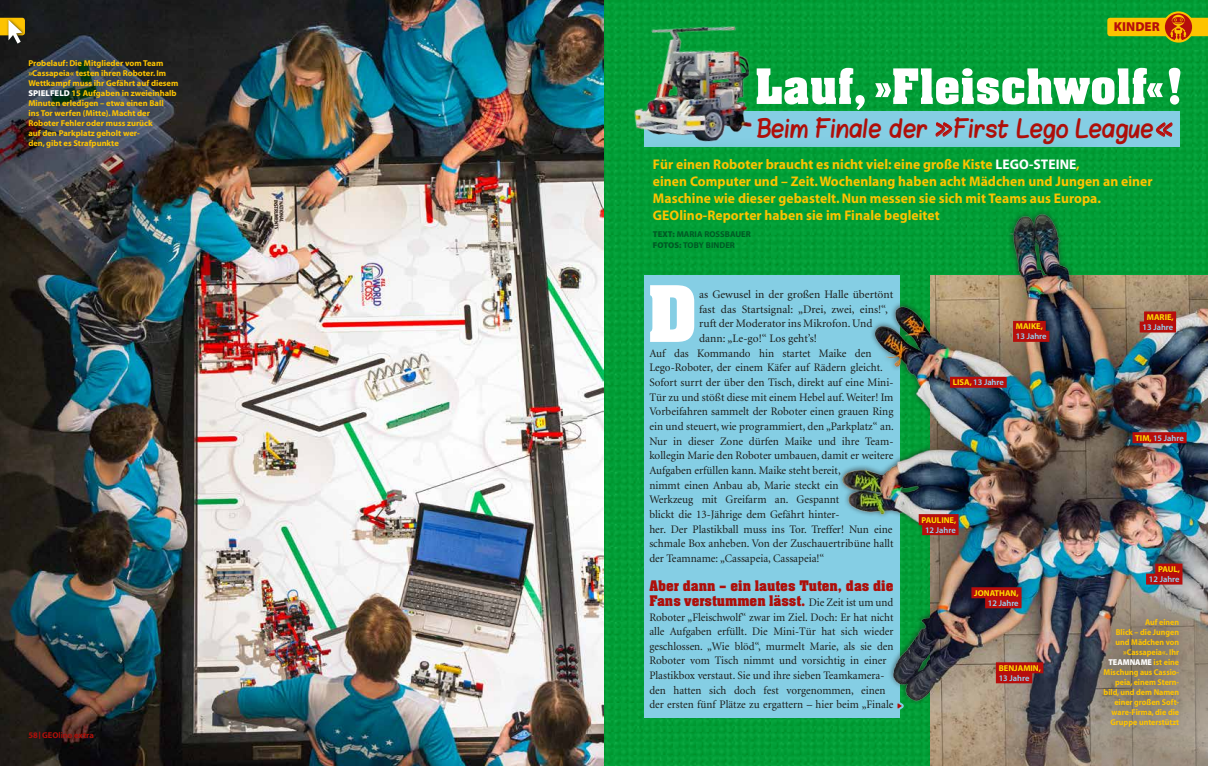
<style>
.page{position:relative;width:1208px;height:766px;background:#fff}
.page>*{position:absolute;margin:0;border:0;box-sizing:border-box;transform-origin:0 0}
.t1{font:85px "Aachen Bold Plain";color:#fff}
.t2{font:53.3px "Aachen Bold Plain";color:#fff}
.t3{font:20px "Blokletters Viltstift";color:#ae0f0a}
.t4{font:16px/14.7px "Aachen Bold Plain";color:#ae0f0a;scale:.96 1}
.t5{font:700 14px/17px "Myriad";letter-spacing:.005em;color:#fdc300}
.t6{font:900 13px "Myriad";color:#b70e0c}
.t7{font:11.5px "Minion LT";color:#1d1d1b}
.t8{font:11.5px/14.6px "Minion LT";color:#1d1d1b;scale:.96 1}
.t9{font:700 8.5px/10px "Myriad";color:#fdc300}
.t10{font:700 8.5px/10px "Myriad";color:#fdc300;text-align:right;scale:.94 1}
.t11{font:600 8.5px "Myriad";color:#93d5f6}
.t12{font:700 8.5px "Myriad";color:#fd0}
.t13{font:700 8.5px/11px "Myriad";letter-spacing:.005em;color:#005924}
.t14{font:700 8.5px "Myriad";color:#ae0f0a}
.s1{font-weight:900;color:#fff}
.s2{font-weight:900;font-size:7.1px}
.s3{font-weight:600}
.s4{color:#b70e0c}
.s5{color:#fff}
.s6{font-weight:900}
.s7{font-family:"Minion LT";font-size:11.5px;color:#1d1d1b}
.s8{font-weight:700;color:#fd0}
</style>
<div class="page">
<img style="left:604px;top:0;width:604px;height:765px">
<div style="left:644px;top:275px;width:255px;height:442px;background:#85cee4"></div>
<div style="left:644px;top:111px;width:535px;height:36px;background:#85cee4"></div>
<img style="left:608px;top:0;width:166px;height:171px">
<img style="left:989px;top:273px;width:103px;height:2px">
<img style="left:840px;top:299px;width:90px;height:417px">
<img style="left:930px;top:275px;width:278px;height:490px">
<img style="left:0;top:0;width:604px;height:765px">
<svg style="left:1061px;top:583px;width:147px;height:182px;background:#746f6d"></svg>
<svg style="left:894px;top:699px;width:11px;height:13px"></svg>
<svg style="left:1163px;top:12px;width:30px;height:30px"></svg>
<div style="left:1162px;top:11px;width:32px;height:32px;border:2px solid #fdc300;border-radius:50%"></div>
<svg style="left:1107px;top:15px;width:101px;height:26px;background:#b79d0d"></svg>
<div style="left:6px;top:18px;width:20px;height:29px;background:#1d1d1b"></div>
<svg style="left:0;top:18px;width:25px;height:26px"></svg>
<svg style="left:936px;top:122px;width:16px;height:13px"></svg>
<svg style="left:1156px;top:123px;width:16px;height:12px"></svg>
<div style="left:629px;top:135px;width:546px;height:138px;background:#00a439"></div>
<div style="left:1083px;top:598px;width:117px;height:149px;background:#1d1d1b;opacity:.75"></div>
<div style="left:1013px;top:321px;width:32px;height:11px;background:#b70e0c"></div>
<div style="left:1013px;top:331px;width:36px;height:11px;background:#b70e0c"></div>
<div style="left:1144px;top:311px;width:32px;height:11px;background:#b70e0c"></div>
<div style="left:1139px;top:321px;width:37px;height:11px;background:#b70e0c"></div>
<div style="left:1155px;top:563px;width:27px;height:11px;background:#b70e0c"></div>
<div style="left:1146px;top:573px;width:36px;height:11px;background:#b70e0c"></div>
<div style="left:918px;top:514px;width:40px;height:11px;background:#b70e0c"></div>
<div style="left:922px;top:524px;width:36px;height:11px;background:#b70e0c"></div>
<div style="left:971px;top:587px;width:50px;height:11px;background:#b70e0c"></div>
<div style="left:985px;top:597px;width:36px;height:11px;background:#b70e0c"></div>
<div style="left:950px;top:376px;width:56px;height:11px;background:#b70e0c"></div>
<div style="left:996px;top:662px;width:47px;height:11px;background:#b70e0c"></div>
<div style="left:996px;top:672px;width:36px;height:11px;background:#b70e0c"></div>
<div style="left:1132px;top:432px;width:54px;height:11px;background:#b70e0c"></div>
<p class="t9" style="left:28px;top:58px;width:152px">Probelauf: Die Mitglieder vom Team »Cassapeia« testen ihren Roboter. Im Wettkampf muss ihr Gefährt auf diesem <span class="s1">SPIELFELD</span> 15 Aufgaben in zweieinhalb Minuten erledigen – etwa einen Ball<br>ins Tor werfen (Mitte). Macht der Roboter Fehler oder muss zurück<br>auf den Parkplatz geholt wer-<br>den, gibt es Strafpunkte</p>
<p class="t14" style="left:28px;top:730px;width:67px">58 <span class="s2">|</span> GEO<span class="s3">lino</span> extra</p>
<p class="t6" style="left:1113px;top:20px;width:47px">KINDER</p>
<h2 class="t2" style="left:755px;top:57px;width:430px">Lauf, »Fleischwolf«!</h2>
<h3 class="t3" style="left:756px;top:112px;width:417px">Beim Finale der <span class="s4">&gt;&gt;</span> First Lego League <span class="s4">&lt;&lt;</span></h3>
<p class="t5" style="left:653px;top:157px;width:501px">Für einen Roboter braucht es nicht viel: eine große Kiste <span class="s5">LEGO-STEINE</span>,<br>einen Computer und – Zeit. Wochenlang haben acht Mädchen und Jungen an einer Maschine wie dieser gebastelt. Nun messen sie sich mit Teams aus Europa.<br>GEOlino-Reporter haben sie im Finale begleitet</p>
<p class="t13" style="left:653px;top:229px;width:99px"><span class="s6">TEXT:</span> MARIA ROSSBAUER<br><span class="s6">FOTOS:</span> TOBY BINDER</p>
<h1 class="t1" style="left:647px;top:267px;width:52px">D</h1>
<p class="t7" style="left:699px;top:288px;width:196px">as Gewusel in der großen Halle übertönt</p>
<p class="t7" style="left:699px;top:303px;width:190px">fast das Startsignal: „Drei, zwei, eins!“,</p>
<p class="t7" style="left:699px;top:318px;width:175px">ruft der Moderator ins Mikrofon. Und</p>
<p class="t7" style="left:699px;top:332px;width:119px">dann: „Le-go!“ Los geht’s!</p>
<p class="t7" style="left:649px;top:347px;width:224px">Auf das Kommando hin startet Maike den</p>
<p class="t7" style="left:649px;top:362px;width:235px">Lego-Roboter, der einem Käfer auf Rädern gleicht.</p>
<p class="t7" style="left:649px;top:376px;width:246px">Sofort surrt der über den Tisch, direkt auf eine Mini-</p>
<p class="t7" style="left:649px;top:391px;width:246px">Tür zu und stößt diese mit einem Hebel auf. Weiter! Im</p>
<p class="t7" style="left:649px;top:405px;width:246px">Vorbeifahren sammelt der Roboter einen grauen Ring</p>
<p class="t7" style="left:649px;top:420px;width:246px">ein und steuert, wie programmiert, den „Parkplatz“ an.</p>
<p class="t7" style="left:649px;top:435px;width:246px">Nur in dieser Zone dürfen Maike und ihre Team-</p>
<p class="t7" style="left:649px;top:449px;width:246px">kollegin Marie den Roboter umbauen, damit er weitere</p>
<p class="t7" style="left:649px;top:464px;width:193px">Aufgaben erfüllen kann. Maike steht bereit,</p>
<p class="t7" style="left:649px;top:479px;width:190px">nimmt einen Anbau ab, Marie steckt ein</p>
<p class="t7" style="left:649px;top:493px;width:192px">Werkzeug mit Greifarm an. Gespannt</p>
<p class="t7" style="left:649px;top:508px;width:192px">blickt die 13-Jährige dem Gefährt hinter-</p>
<p class="t7" style="left:649px;top:523px;width:245px">her. Der Plastikball muss ins Tor. Treffer! Nun eine</p>
<p class="t7" style="left:649px;top:537px;width:246px">schmale Box anheben. Von der Zuschauertribüne hallt</p>
<p class="t7" style="left:649px;top:552px;width:177px">der Teamname: „Cassapeia, Cassapeia!“</p>
<h3 class="t4" style="left:649px;top:579px;width:256px">Aber dann – ein lautes Tuten, das die<br>Fans verstummen lässt. <span class="s7">Die Zeit ist um und</span></h3>
<p class="t8" style="left:649px;top:609px;width:256px">Roboter „Fleischwolf“ zwar im Ziel. Doch: Er hat nicht alle Aufgaben erfüllt. Die Mini-Tür hat sich wieder geschlossen. „Wie blöd“, murmelt Marie, als sie den Roboter vom Tisch nimmt und vorsichtig in einer Plastikbox verstaut. Sie und ihre sieben Teamkamera&shy;den hatten sich doch fest vorgenommen, einen der ersten fünf Plätze zu ergattern – hier beim „Finale</p>
<p class="t12" style="left:1016px;top:322px;width:29px">MAIKE,</p>
<p class="t11" style="left:1016px;top:332px;width:32px">13 Jahre</p>
<p class="t11" style="left:952px;top:378px;width:53px"><span class="s8">LISA,</span> 13 Jahre</p>
<p class="t12" style="left:921px;top:515px;width:36px">PAULINE,</p>
<p class="t11" style="left:925px;top:525px;width:32px">12 Jahre</p>
<p class="t12" style="left:974px;top:588px;width:46px">JONATHAN,</p>
<p class="t11" style="left:988px;top:598px;width:32px">12 Jahre</p>
<p class="t12" style="left:998px;top:663px;width:44px">BENJAMIN,</p>
<p class="t11" style="left:998px;top:673px;width:32px">13 Jahre</p>
<p class="t12" style="left:1146px;top:313px;width:28px">MARIE,</p>
<p class="t11" style="left:1142px;top:323px;width:32px">13 Jahre</p>
<p class="t11" style="left:1135px;top:433px;width:50px"><span class="s8">TIM,</span> 15 Jahre</p>
<p class="t12" style="left:1158px;top:564px;width:24px">PAUL,</p>
<p class="t11" style="left:1148px;top:574px;width:32px">12 Jahre</p>
<p class="t10" style="left:1103px;top:617px;width:82px">Auf einen<br>Blick – die Jungen und Mädchen von »Cassapeia«. Ihr<br><span class="s1">TEAMNAME</span> ist eine<br>Mischung aus Cassio&shy;peia, einem Stern&shy;bild, und dem Namen einer großen Soft&shy;ware-Firma, die die<br>Gruppe unterstützt</p>
</div>
